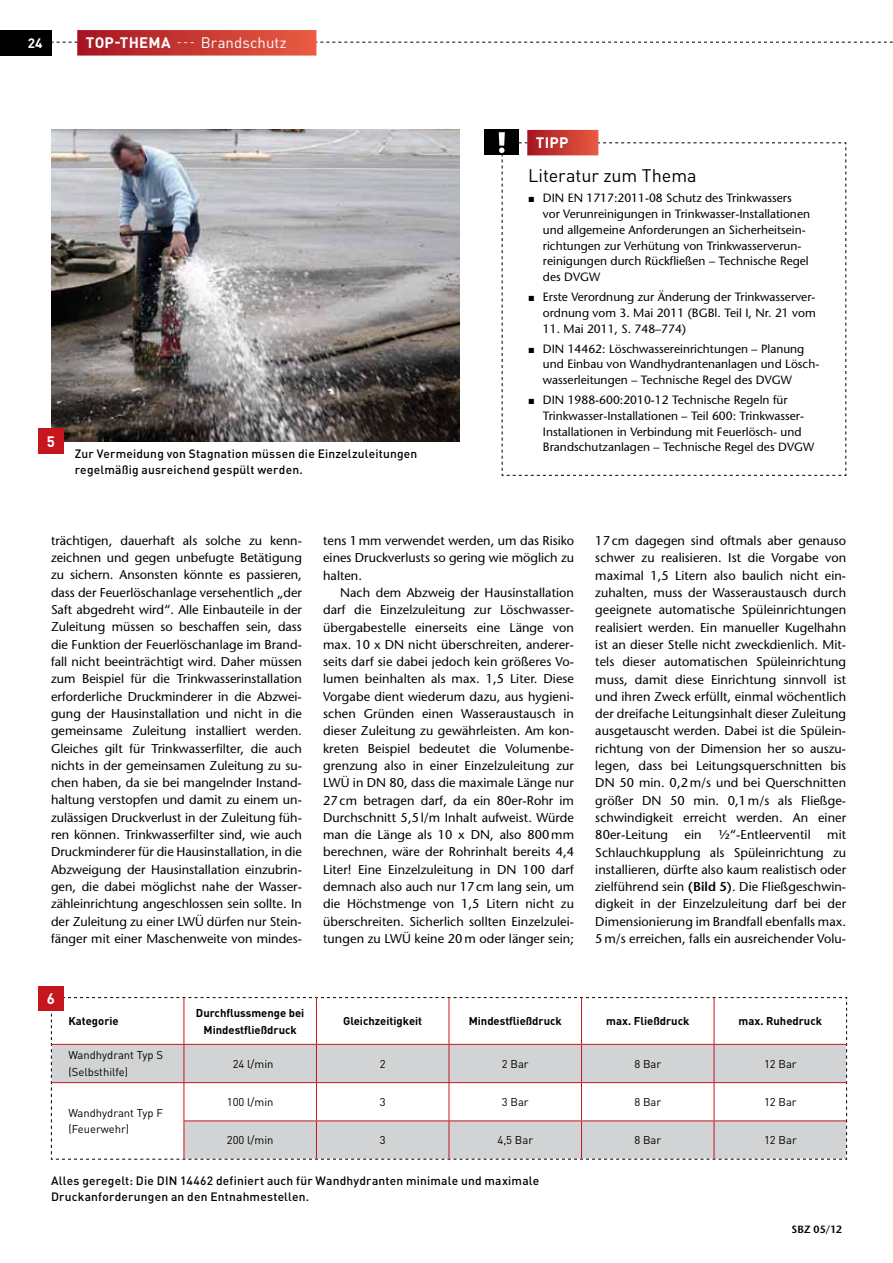
<style>
.page{position:relative;width:893px;height:1263px;background:#fff}
.page>*{position:absolute;margin:0;border:0;box-sizing:border-box;transform-origin:0 0}
.t1{font:18px "DIN Pro";letter-spacing:-.005em;color:#000}
.t2{font:15px "DIN Pro";letter-spacing:.01em;color:#fff}
.t3{font:700 15px "DIN Pro";color:#fff}
.t4{font:700 13.5px "DIN Pro";color:#fff}
.t5{font:500 12.75px/17.2px "Stone Sans Std";letter-spacing:.005em;color:#000;text-align:justify}
.t6{font:500 12px/15.8px "Stone Sans Std";color:#000}
.t7{font:500 12px/15.8px "DIN Pro";letter-spacing:.015em;color:#000}
.t8{font:11.25px/16.5px "DIN Pro";color:#000}
.t9{font:700 11.25px/16.5px "DIN Pro";color:#000;text-align:center}
.t10{font:600 10.5px "Stone Sans Std";letter-spacing:.01em;color:#000}
.s1{font-weight:700}
.s2{font-size:12px}
.s3{font-weight:600}
</style>
<div class="page">
<div style="left:0;top:30px;width:51px;height:25px;background:#000"></div>
<svg style="left:51px;top:42px;width:842px;height:1px"></svg>
<div style="left:77px;top:30px;width:239px;height:26px;background:linear-gradient(to right,#a51523,#e85d41)"></div>
<img style="left:51px;top:130px;width:408px;height:311px">
<svg style="left:527px;top:130px;width:71px;height:2px"></svg>
<div style="left:38px;top:428px;width:26px;height:26px;background:#c4161c"></div>
<svg style="left:51px;top:997px;width:796px;height:163px"></svg>
<hr style="left:184px;top:1082px;width:132px;height:1px;background:#c4161c">
<hr style="left:184px;top:1083px;width:1px;height:37px;background:#c4161c">
<hr style="left:316px;top:1082px;width:133px;height:1px;background:#c4161c">
<hr style="left:316px;top:1083px;width:1px;height:37px;background:#c4161c">
<hr style="left:449px;top:1082px;width:132px;height:1px;background:#c4161c">
<hr style="left:449px;top:1083px;width:1px;height:37px;background:#c4161c">
<hr style="left:581px;top:1082px;width:133px;height:1px;background:#c4161c">
<hr style="left:581px;top:1083px;width:1px;height:37px;background:#c4161c">
<hr style="left:714px;top:1082px;width:132px;height:1px;background:#c4161c">
<hr style="left:714px;top:1083px;width:1px;height:37px;background:#c4161c">
<hr style="left:184px;top:1120px;width:132px;height:1px;background:#c4161c">
<hr style="left:184px;top:1121px;width:1px;height:38px;background:#c4161c">
<hr style="left:316px;top:1120px;width:133px;height:1px;background:#c4161c">
<hr style="left:316px;top:1121px;width:1px;height:38px;background:#c4161c">
<hr style="left:449px;top:1120px;width:132px;height:1px;background:#c4161c">
<hr style="left:449px;top:1121px;width:1px;height:38px;background:#c4161c">
<hr style="left:581px;top:1120px;width:133px;height:1px;background:#c4161c">
<hr style="left:581px;top:1121px;width:1px;height:38px;background:#c4161c">
<hr style="left:714px;top:1120px;width:132px;height:1px;background:#c4161c">
<hr style="left:714px;top:1121px;width:1px;height:38px;background:#c4161c">
<div style="left:38px;top:986px;width:26px;height:25px;background:#c4161c"></div>
<div style="left:485px;top:130px;width:34px;height:25px;background:#000"></div>
<svg style="left:499px;top:132px;width:347px;height:344px"></svg>
<p class="t4" style="left:28px;top:34px;width:16px">24</p>
<p class="t2" style="left:86px;top:32px;width:202px"><span class="s1">Top-Thema</span> <span class="s2">---</span> Brandschutz</p>
<p class="t3" style="left:47px;top:431px;width:10px">5</p>
<p class="t7" style="left:75px;top:446px;width:344px">Zur Vermeidung von Stagnation müssen die Einzelzuleitungen regelmäßig ausreichend gespült werden.</p>
<p class="t3" style="left:536px;top:133px;width:18px">Tipp</p>
<h1 class="t1" style="left:528px;top:164px;width:170px">Literatur zum Thema</h1>
<p class="t6" style="left:543px;top:190px;width:269px;text-indent:-15px">▪ DIN EN 1717:2011-08 Schutz des Trinkwassers vor Verunreinigungen in Trinkwasser-Installationen und allgemeine Anforderungen an Sicherheitsein&shy;richtungen zur Verhütung von Trinkwasserverun&shy;reinigungen durch Rückfließen – Technische Regel des DVGW</p>
<p class="t6" style="left:528px;top:289px;width:289px;text-align:right">▪ Erste Verordnung zur Änderung der Trinkwasserver&shy;ordnung vom 3. Mai 2011 (BGBl. Teil I, Nr. 21 vom</p>
<p class="t6" style="left:543px;top:321px;width:145px">11. Mai 2011, S. 748–774)</p>
<p class="t6" style="left:543px;top:341px;width:278px;text-indent:-15px">▪ DIN 14462: Löschwassereinrichtungen – Planung und Einbau von Wandhydrantenanlagen und Lösch&shy;wasserleitungen – Technische Regel des DVGW</p>
<p class="t6" style="left:543px;top:392px;width:273px;text-indent:-15px">▪ DIN 1988-600:2010-12 Technische Regeln für Trinkwasser-Installationen – Teil 600: Trinkwasser-Installationen in Verbindung mit Feuerlösch- und Brandschutzanlagen – Technische Regel des DVGW</p>
<p class="t5" style="left:51px;top:532px;width:252px">trächtigen, dauerhaft als solche zu kenn&shy;zeichnen und gegen unbefugte Betätigung zu sichern. Ansonsten könnte es passieren, dass der Feuerlöschanlage versehentlich „der Saft abgedreht wird“. Alle Einbauteile in der Zuleitung müssen so beschaffen sein, dass die Funktion der Feuerlöschanlage im Brand&shy;fall nicht beeinträchtigt wird. Daher müssen zum Beispiel für die Trinkwasserinstallation erforderliche Druckminderer in die Abzwei&shy;gung der Hausinstallation und nicht in die gemeinsame Zuleitung installiert werden.<br>Gleiches gilt für Trinkwasserfilter, die auch nichts in der gemeinsamen Zuleitung zu su&shy;chen haben, da sie bei mangelnder Instand&shy;haltung verstopfen und damit zu einem un&shy;zulässigen Druckverlust in der Zuleitung füh&shy;ren können. Trinkwasserfilter sind, wie auch Druckminderer für die Hausinstallation, in die Abzweigung der Hausinstallation einzubrin&shy;gen, die dabei möglichst nahe der Wasser&shy;zähleinrichtung angeschlossen sein sollte. In der Zuleitung zu einer LWÜ dürfen nur Stein&shy;fänger mit einer Maschenweite von mindes-</p>
<p class="t5" style="left:323px;top:532px;width:252px">tens 1mm verwendet werden, um das Risiko eines Druckverlusts so gering wie möglich zu halten.</p>
<p class="t5" style="left:323px;top:584px;width:252px;text-indent:17px">Nach dem Abzweig der Hausinstallation darf die Einzelzuleitung zur Löschwasser&shy;übergabestelle einerseits eine Länge von max. 10 x DN nicht überschreiten, anderer&shy;seits darf sie dabei jedoch kein größeres Vo&shy;lumen beinhalten als max. 1,5 Liter. Diese Vorgabe dient wiederum dazu, aus hygieni&shy;schen Gründen einen Wasseraustausch in dieser Zuleitung zu gewährleisten. Am kon&shy;kreten Beispiel bedeutet die Volumenbe&shy;grenzung also in einer Einzelzuleitung zur LWÜ in DN 80, dass die maximale Länge nur 27cm betragen darf, da ein 80er-Rohr im Durchschnitt 5,5l/m Inhalt aufweist. Würde man die Länge als 10 x DN, also 800mm berechnen, wäre der Rohrinhalt bereits 4,4<br>Liter! Eine Einzelzuleitung in DN 100 darf demnach also auch nur 17cm lang sein, um die Höchstmenge von 1,5 Litern nicht zu überschreiten. Sicherlich sollten Einzelzulei&shy;tungen zu LWÜ keine 20m oder länger sein;</p>
<p class="t3" style="left:47px;top:988px;width:10px">6</p>
<p class="t5" style="left:595px;top:532px;width:252px">17cm dagegen sind oftmals aber genauso schwer zu realisieren. Ist die Vorgabe von maximal 1,5 Litern also baulich nicht ein&shy;zuhalten, muss der Wasseraustausch durch geeignete automatische Spüleinrichtungen realisiert werden. Ein manueller Kugelhahn ist an dieser Stelle nicht zweckdienlich. Mit&shy;tels dieser automatischen Spüleinrichtung muss, damit diese Einrichtung sinnvoll ist und ihren Zweck erfüllt, einmal wöchentlich der dreifache Leitungsinhalt dieser Zuleitung ausgetauscht werden. Dabei ist die Spülein&shy;richtung von der Dimension her so auszu&shy;legen, dass bei Leitungsquerschnitten bis DN 50 min. 0,2m/s und bei Querschnitten größer DN 50 min. 0,1m/s als Fließge&shy;schwindigkeit erreicht werden. An einer 80er-Leitung</p>
<p class="t5" style="left:685px;top:826px;width:19px">ein</p>
<p class="t5" style="left:718px;top:826px;width:94px">½“-Entleerventil</p>
<p class="t5" style="left:595px;top:826px;width:252px;text-indent:232px">mit Schlauchkupplung als Spüleinrichtung zu installieren, dürfte also kaum realistisch oder zielführend sein <span class="s3">(Bild 5)</span>. Die Fließgeschwin&shy;digkeit in der Einzelzuleitung darf bei der Dimensionierung im Brandfall ebenfalls max.<br>5m/s erreichen, falls ein ausreichender Volu-</p>
<p class="t9" style="left:68px;top:1012px;width:52px">Kategorie</p>
<p class="t9" style="left:196px;top:1004px;width:110px">Durchflussmenge bei<br>Mindestfließdruck</p>
<p class="t9" style="left:343px;top:1012px;width:80px">Gleichzeitigkeit</p>
<p class="t9" style="left:469px;top:1012px;width:95px">Mindestfließdruck</p>
<p class="t9" style="left:606px;top:1012px;width:85px">max. Fließdruck</p>
<p class="t9" style="left:739px;top:1012px;width:85px">max. Ruhedruck</p>
<p class="t8" style="left:68px;top:1046px;width:96px">Wandhydrant Typ S (Selbsthilfe)</p>
<p class="t8" style="left:233px;top:1055px;width:42px">24 l/min</p>
<p class="t8" style="left:380px;top:1055px;width:7px">2</p>
<p class="t8" style="left:502px;top:1055px;width:28px">2 Bar</p>
<p class="t8" style="left:634px;top:1055px;width:28px">8 Bar</p>
<p class="t8" style="left:764px;top:1055px;width:34px">12 Bar</p>
<p class="t8" style="left:68px;top:1104px;width:96px">Wandhydrant Typ F (Feuerwehr)</p>
<p class="t8" style="left:227px;top:1093px;width:48px">100 l/min</p>
<p class="t8" style="left:380px;top:1093px;width:7px">3</p>
<p class="t8" style="left:502px;top:1093px;width:28px">3 Bar</p>
<p class="t8" style="left:634px;top:1093px;width:28px">8 Bar</p>
<p class="t8" style="left:764px;top:1093px;width:34px">12 Bar</p>
<p class="t8" style="left:227px;top:1131px;width:48px">200 l/min</p>
<p class="t8" style="left:380px;top:1131px;width:7px">3</p>
<p class="t8" style="left:497px;top:1131px;width:37px">4,5 Bar</p>
<p class="t8" style="left:634px;top:1131px;width:28px">8 Bar</p>
<p class="t8" style="left:764px;top:1131px;width:34px">12 Bar</p>
<p class="t7" style="left:51px;top:1172px;width:490px">Alles geregelt: Die DIN 14462 definiert auch für Wandhydranten minimale und maximale<br>Druckanforderungen an den Entnahmestellen.</p>
<p class="t10" style="left:791px;top:1223px;width:52px">SBZ 05/12</p>
</div>
